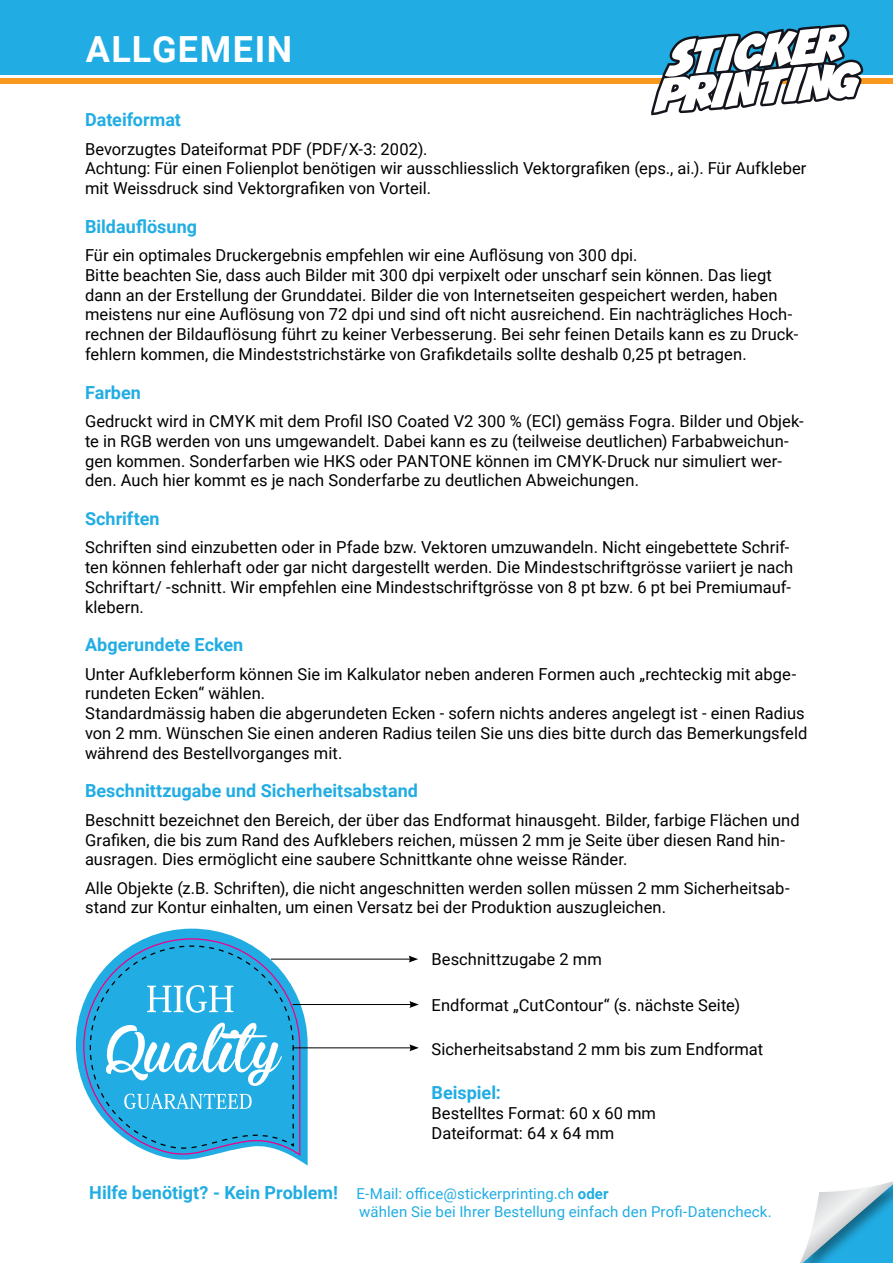
<style>
.page{position:relative;width:893px;height:1263px;background:#fff}
.page>*{position:absolute;margin:0;border:0;box-sizing:border-box;transform-origin:0 0}
.t1{font:700 36px "Roboto";letter-spacing:.04em;color:#fff}
.t2{font:700 18px "Roboto";color:#21ade3}
.t3{font:16.5px/19.8px "Roboto";letter-spacing:.005em;color:#000}
.t4{font:15px/18px "Roboto";letter-spacing:.005em;color:#21ade3}
.s1{font-weight:700;font-size:18px}
.s2{font-weight:700}
</style>
<div class="page">
<svg style="left:800px;top:1181px;width:93px;height:82px"></svg>
<div style="left:0;top:78px;width:893px;height:6px;background:#f8991d"></div>
<div style="left:0;top:0;width:893px;height:74px;background:#21ade3"></div>
<svg style="left:651px;top:24px;width:212px;height:91px"></svg>
<hr style="left:271px;top:959px;width:140px;height:1px;background:#000">
<svg style="left:409px;top:956px;width:9px;height:6px"></svg>
<svg style="left:76px;top:929px;width:232px;height:237px"></svg>
<svg style="left:83px;top:938px;width:218px;height:224px"></svg>
<hr style="left:294px;top:1047px;width:118px;height:1px;background:#000">
<svg style="left:409px;top:1044px;width:10px;height:7px"></svg>
<hr style="left:293px;top:1004px;width:119px;height:1px;background:#000">
<svg style="left:409px;top:1001px;width:10px;height:7px"></svg>
<svg style="left:89px;top:945px;width:205px;height:207px"></svg>
<h1 class="t1" style="left:86px;top:24px;width:208px">Allgemein</h1>
<p class="t2" style="left:85px;top:107px;width:98px">Dateiformat</p>
<p class="t3" style="left:85px;top:138px;width:723px">Bevorzugtes Dateiformat PDF (PDF/X-3: 2002).<br>Achtung: Für einen Folienplot benötigen wir ausschliesslich Vektorgrafiken (eps., ai.). Für Aufkleber mit Weissdruck sind Vektorgrafiken von Vorteil.</p>
<p class="t2" style="left:85px;top:214px;width:113px">Bildauflösung</p>
<p class="t3" style="left:85px;top:245px;width:715px">Für ein optimales Druckergebnis empfehlen wir eine Auflösung von 300 dpi.<br>Bitte beachten Sie, dass auch Bilder mit 300 dpi verpixelt oder unscharf sein können. Das liegt dann an der Erstellung der Grunddatei. Bilder die von Internetseiten gespeichert werden, haben meistens nur eine Auflösung von 72 dpi und sind oft nicht ausreichend. Ein nachträgliches Hoch&shy;rechnen der Bildauflösung führt zu keiner Verbesserung. Bei sehr feinen Details kann es zu Druck&shy;fehlern kommen, die Mindeststrichstärke von Grafikdetails sollte deshalb 0,25 pt betragen.</p>
<p class="t2" style="left:85px;top:380px;width:57px">Farben</p>
<p class="t3" style="left:85px;top:411px;width:720px">Gedruckt wird in CMYK mit dem Profil ISO Coated V2 300 % (ECI) gemäss Fogra. Bilder und Objek&shy;te in RGB werden von uns umgewandelt. Dabei kann es zu (teilweise deutlichen) Farbabweichun&shy;gen kommen. Sonderfarben wie HKS oder PANTONE können im CMYK-Druck nur simuliert wer&shy;den. Auch hier kommt es je nach Sonderfarbe zu deutlichen Abweichungen.</p>
<p class="t2" style="left:85px;top:506px;width:76px">Schriften</p>
<p class="t3" style="left:85px;top:537px;width:710px">Schriften sind einzubetten oder in Pfade bzw. Vektoren umzuwandeln. Nicht eingebettete Schrif&shy;ten können fehlerhaft oder gar nicht dargestellt werden. Die Mindestschriftgrösse variiert je nach Schriftart/ -schnitt. Wir empfehlen eine Mindestschriftgrösse von 8 pt bzw. 6 pt bei Premiumauf&shy;klebern.</p>
<p class="t2" style="left:85px;top:632px;width:160px">Abgerundete Ecken</p>
<p class="t3" style="left:85px;top:663px;width:724px">Unter Aufkleberform können Sie im Kalkulator neben anderen Formen auch „rechteckig mit abge&shy;rundeten Ecken“ wählen.<br>Standardmässig haben die abgerundeten Ecken - sofern nichts anderes angelegt ist - einen Radius von 2 mm. Wünschen Sie einen anderen Radius teilen Sie uns dies bitte durch das Bemerkungsfeld während des Bestellvorganges mit.</p>
<p class="t2" style="left:85px;top:778px;width:334px">Beschnittzugabe und Sicherheitsabstand</p>
<p class="t3" style="left:85px;top:809px;width:716px">Beschnitt bezeichnet den Bereich, der über das Endformat hinausgeht. Bilder, farbige Flächen und<br>Grafiken, die bis zum Rand des Aufklebers reichen, müssen 2 mm je Seite über diesen Rand hin&shy;ausragen. Dies ermöglicht eine saubere Schnittkante ohne weisse Ränder.</p>
<p class="t3" style="left:85px;top:877px;width:706px">Alle Objekte (z.B. Schriften), die nicht angeschnitten werden sollen müssen 2 mm Sicherheitsab&shy;stand zur Kontur einhalten, um einen Versatz bei der Produktion auszugleichen.</p>
<p class="t3" style="left:432px;top:949px;width:172px">Beschnittzugabe 2 mm</p>
<p class="t3" style="left:432px;top:994px;width:310px">Endformat „CutContour“ (s. nächste Seite)</p>
<p class="t3" style="left:432px;top:1038px;width:333px">Sicherheitsabstand 2 mm bis zum Endformat</p>
<p class="t2" style="left:432px;top:1080px;width:71px">Beispiel:</p>
<p class="t3" style="left:432px;top:1102px;width:226px">Bestelltes Format: 60 x 60 mm<br>Dateiformat: 64 x 64 mm</p>
<p class="t4" style="left:359px;top:1184px;width:414px;text-indent:-270px"><span class="s1">Hilfe benötigt? - Kein Problem!</span> E-Mail: office@stickerprinting.ch <span class="s2">oder<br></span>wählen Sie bei Ihrer Bestellung einfach den Profi-Datencheck.</p>
</div>
